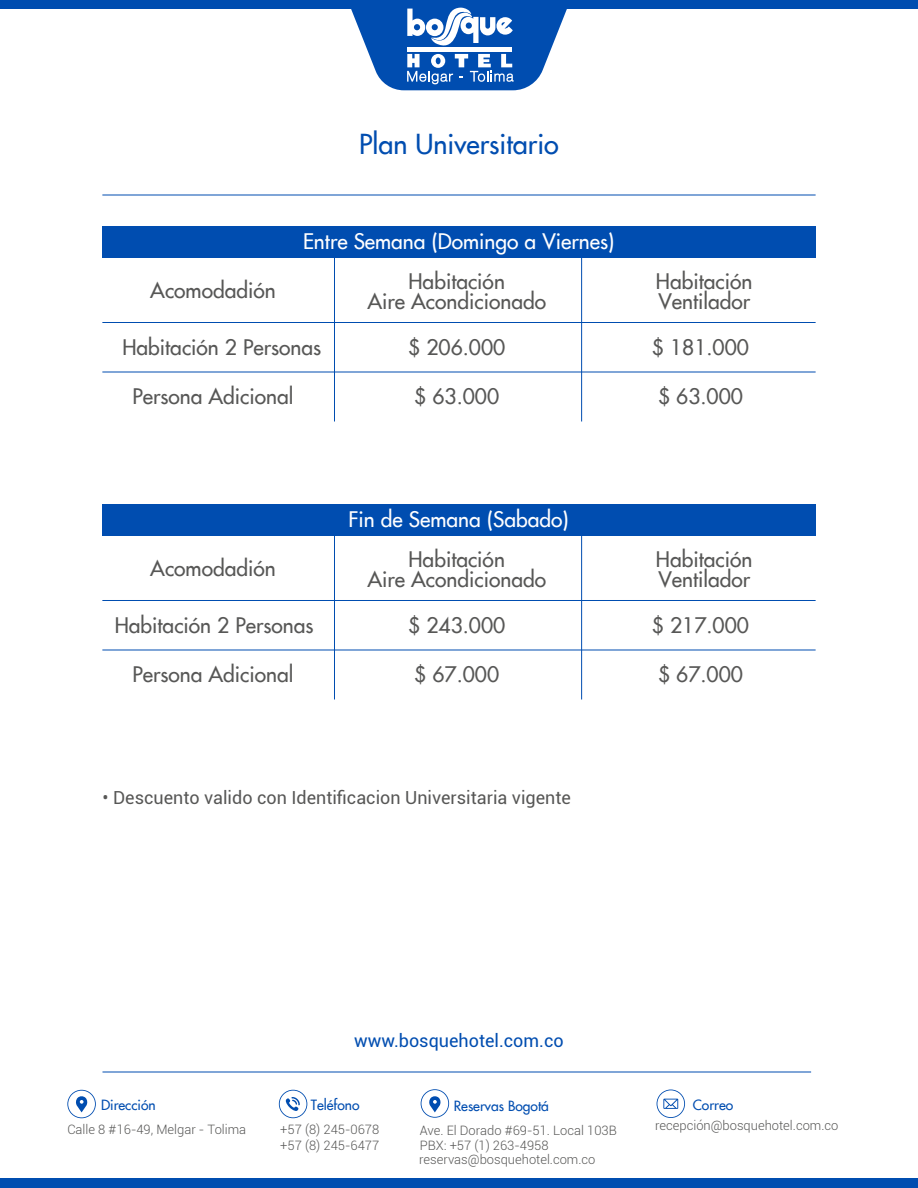
<style>
.page{position:relative;width:918px;height:1188px;background:#fff}
.page>*{position:absolute;margin:0;border:0;box-sizing:border-box;transform-origin:0 0}
.t1{font:27px "Futura";color:#004db0}
.t2{font:21px/19.5px "Futura";color:#575756;text-align:center}
.t3{font:21px "Futura";color:#fff}
.t4{font:18px "Roboto";color:#575756}
.t5{font:18px "Roboto";color:#004db0}
.t6{font:13.8px "Futura";color:#004db0}
.t7{font:300 12.9px/15.6px "Roboto";color:#575756}
</style>
<div class="page">
<div style="left:0;top:0;width:918px;height:9px;background:#004db0"></div>
<svg style="left:351px;top:7px;width:216px;height:83px"></svg>
<hr style="left:102px;top:195px;width:714px;height:1px;background:#004db0">
<div style="left:102px;top:226px;width:714px;height:32px;background:#004db0"></div>
<hr style="left:334px;top:256px;width:1px;height:166px;background:#004db0">
<hr style="left:581px;top:256px;width:1px;height:166px;background:#004db0">
<hr style="left:102px;top:322px;width:714px;height:1px;background:#004db0">
<hr style="left:102px;top:372px;width:714px;height:1px;background:#004db0">
<div style="left:102px;top:504px;width:714px;height:32px;background:#004db0"></div>
<hr style="left:334px;top:534px;width:1px;height:166px;background:#004db0">
<hr style="left:581px;top:534px;width:1px;height:166px;background:#004db0">
<hr style="left:102px;top:600px;width:714px;height:1px;background:#004db0">
<hr style="left:102px;top:650px;width:714px;height:1px;background:#004db0">
<hr style="left:103px;top:1072px;width:708px;height:1px;background:#004db0">
<svg style="left:67px;top:1090px;width:29px;height:28px"></svg>
<svg style="left:421px;top:1089px;width:28px;height:29px"></svg>
<svg style="left:279px;top:1090px;width:28px;height:28px"></svg>
<svg style="left:657px;top:1090px;width:28px;height:28px"></svg>
<div style="left:0;top:1179px;width:918px;height:9px;background:#004db0"></div>
<p class="t1" style="left:359px;top:127px;width:201px">Plan Universitario</p>
<p class="t3" style="left:303px;top:229px;width:313px">Entre Semana (Domingo a Viernes)</p>
<p class="t2" style="left:150px;top:280px;width:127px">Acomodadión</p>
<p class="t2" style="left:122px;top:337px;width:200px">Habitación 2 Personas</p>
<p class="t2" style="left:132px;top:387px;width:163px">Persona Adicional</p>
<p class="t2" style="left:367px;top:272px;width:180px">Habitación<br>Aire Acondicionado</p>
<p class="t2" style="left:656px;top:272px;width:98px;text-align:left">Habitación<br>Ventilador</p>
<p class="t2" style="left:408px;top:337px;width:99px">$ 206.000</p>
<p class="t2" style="left:414px;top:387px;width:86px">$ 63.000</p>
<p class="t2" style="left:652px;top:337px;width:99px">$ 181.000</p>
<p class="t2" style="left:658px;top:387px;width:86px">$ 63.000</p>
<p class="t2" style="left:150px;top:558px;width:127px">Acomodadión</p>
<p class="t2" style="left:115px;top:615px;width:200px">Habitación 2 Personas</p>
<p class="t2" style="left:132px;top:665px;width:163px">Persona Adicional</p>
<p class="t3" style="left:349px;top:507px;width:221px">Fin de Semana (Sabado)</p>
<p class="t2" style="left:367px;top:550px;width:180px">Habitación<br>Aire Acondicionado</p>
<p class="t2" style="left:656px;top:550px;width:98px;text-align:left">Habitación<br>Ventilador</p>
<p class="t2" style="left:408px;top:615px;width:99px">$ 243.000</p>
<p class="t2" style="left:414px;top:665px;width:86px">$ 67.000</p>
<p class="t2" style="left:652px;top:615px;width:99px">$ 217.000</p>
<p class="t2" style="left:658px;top:665px;width:86px">$ 67.000</p>
<p class="t4" style="left:103px;top:785px;width:470px">• Descuento valido con Identificacion Universitaria vigente</p>
<p class="t6" style="left:101px;top:1096px;width:56px">Dirección</p>
<p class="t7" style="left:67px;top:1121px;width:180px">Calle 8 #16-49, Melgar - Tolima</p>
<p class="t5" style="left:354px;top:1028px;width:211px">www.bosquehotel.com.co</p>
<p class="t6" style="left:311px;top:1096px;width:50px">Teléfono</p>
<p class="t6" style="left:454px;top:1097px;width:97px">Reservas Bogotá</p>
<p class="t6" style="left:693px;top:1096px;width:42px">Correo</p>
<p class="t7" style="left:280px;top:1121px;width:100px">+57 (8) 245-0678 +57 (8) 245-6477</p>
<p class="t7" style="left:655px;top:1118px;width:185px">recepción@bosquehotel.com.co</p>
<p class="t7" style="left:419px;top:1151px;width:178px">reservas@bosquehotel.com.co</p>
<p class="t7" style="left:420px;top:1122px;width:198px">Ave. El Dorado #69-51. Local 103B<br>PBX: +57 (1) 263-4958</p>
</div>
